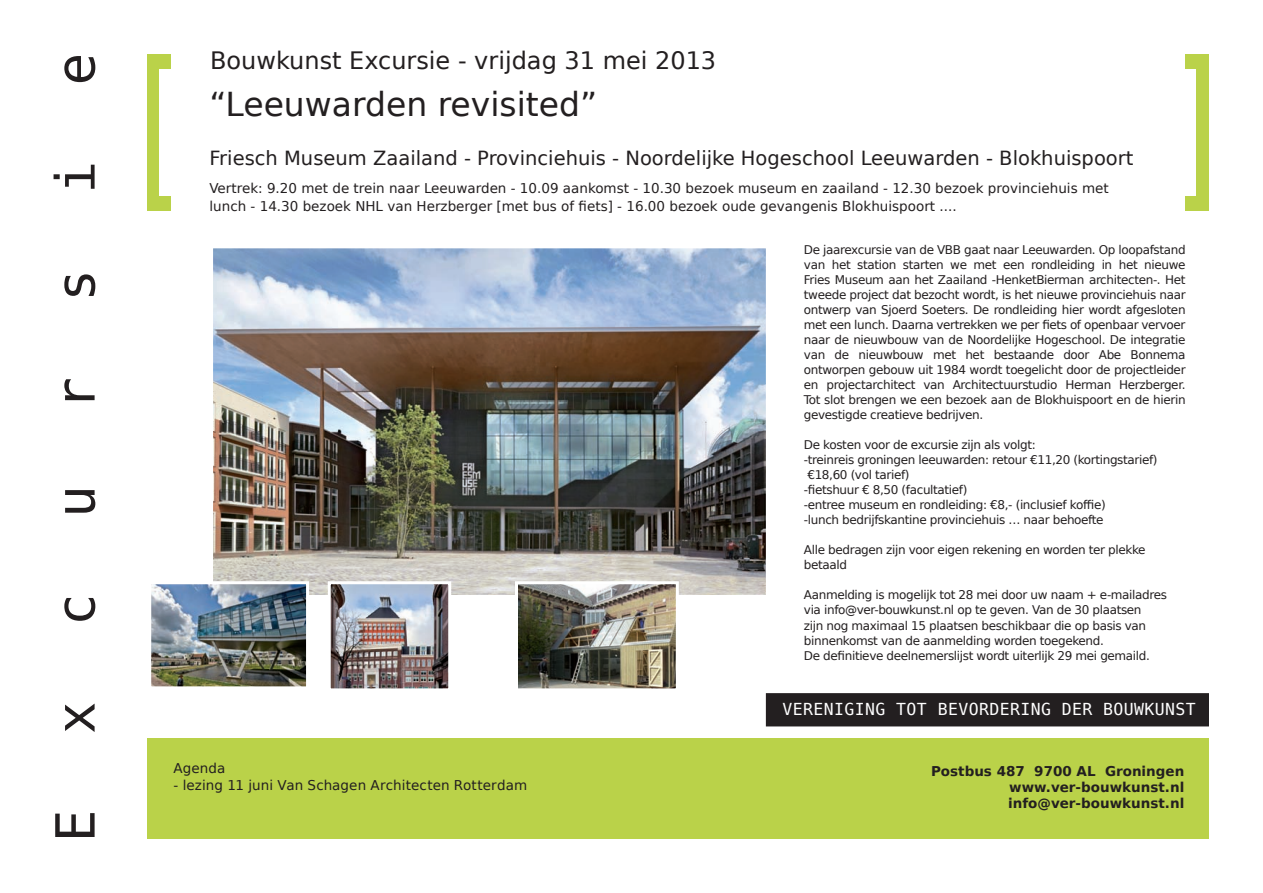
<style>
.page{position:relative;width:1263px;height:893px;background:#fff}
.page>*{position:absolute;margin:0;border:0;box-sizing:border-box;transform-origin:0 0}
.t1{font:54px "Bitstream Vera Sans Mono";color:#231f20}
.t2{font:33px "Bitstream Vera Sans";color:#231f20}
.t3{font:24px "Bitstream Vera Sans";color:#231f20}
.t4{font:19.5px "Bitstream Vera Sans";color:#231f20}
.t5{font:16.5px "Bitstream Vera Sans Mono";letter-spacing:.025em;color:#fff}
.t6{font:13.5px/18px "Bitstream Vera Sans";color:#231f20}
.t7{font:700 13.5px/16.2px "Bitstream Vera Sans";color:#231f20;text-align:justify}
.t8{font:12px/15px "Bitstream Vera Sans";letter-spacing:-.03em;color:#231f20}
</style>
<div class="page">
<div style="left:767px;top:694px;width:441px;height:32px;background:#231f20"></div>
<div style="left:766px;top:693px;width:443px;height:33px;border:2px solid #231f20"></div>
<div style="left:148px;top:738px;width:1061px;height:101px;background:#bad249"></div>
<div style="left:148px;top:54px;width:23px;height:156px;background:#bad249"></div>
<div style="left:1185px;top:54px;width:24px;height:156px;background:#bad249"></div>
<div style="left:159px;top:70px;width:38px;height:126px;background:#fff"></div>
<div style="left:1155px;top:70px;width:41px;height:126px;background:#fff"></div>
<img style="left:214px;top:249px;width:551px;height:345px">
<div style="left:210px;top:245px;width:559px;height:425px;border:3px solid #fff"></div>
<img style="left:152px;top:585px;width:153px;height:100px">
<div style="left:148px;top:581px;width:161px;height:108px;border:3px solid #fff"></div>
<img style="left:332px;top:585px;width:115px;height:102px">
<div style="left:328px;top:581px;width:123px;height:110px;border:3px solid #fff"></div>
<img style="left:519px;top:585px;width:156px;height:102px">
<div style="left:515px;top:581px;width:164px;height:110px;border:3px solid #fff"></div>
<h1 class="t1" style="left:44px;top:85px;width:34px;rotate:-90deg">e</h1>
<h3 class="t3" style="left:210px;top:47px;width:508px">Bouwkunst Excursie - vrijdag 31 mei 2013</h3>
<h2 class="t2" style="left:209px;top:85px;width:389px">“Leeuwarden revisited”</h2>
<h3 class="t4" style="left:209px;top:147px;width:925px">Friesch Museum Zaailand - Provinciehuis - Noordelijke Hogeschool Leeuwarden - Blokhuispoort</h3>
<p class="t6" style="left:209px;top:179px;width:901px">Vertrek: 9.20 met de trein naar Leeuwarden - 10.09 aankomst - 10.30 bezoek museum en zaailand - 12.30 bezoek provinciehuis met lunch - 14.30 bezoek NHL van Herzberger [met bus of fiets] - 16.00 bezoek oude gevangenis Blokhuispoort ....</p>
<p class="t8" style="left:804px;top:243px;width:383px;text-align:justify">De jaarexcursie van de VBB gaat naar Leeuwarden. Op loopafstand van het station starten we met een rondleiding in het nieuwe Fries Museum aan het Zaailand -HenketBierman architecten-. Het tweede project dat bezocht wordt, is het nieuwe provinciehuis naar ontwerp van Sjoerd Soeters. De rondleiding hier wordt afgesloten met een lunch. Daarna vertrekken we per fiets of openbaar vervoer naar de nieuwbouw van de Noordelijke Hogeschool. De integratie van de nieuwbouw met het bestaande door Abe Bonnema ontworpen gebouw uit 1984 wordt toegelicht door de projectleider en projectarchitect van Architectuurstudio Herman Herzberger.<br>Tot slot brengen we een bezoek aan de Blokhuispoort en de hierin gevestigde creatieve bedrijven.</p>
<p class="t8" style="left:804px;top:438px;width:355px">De kosten voor de excursie zijn als volgt:<br>-treinreis groningen leeuwarden: retour €11,20 (kortingstarief) €18,60 (vol tarief)<br>-fietshuur € 8,50 (facultatief)<br>-entree museum en rondleiding: €8,- (inclusief koffie)<br>-lunch bedrijfskantine provinciehuis … naar behoefte</p>
<p class="t8" style="left:804px;top:543px;width:343px">Alle bedragen zijn voor eigen rekening en worden ter plekke betaald</p>
<p class="t8" style="left:804px;top:588px;width:365px">Aanmelding is mogelijk tot 28 mei door uw naam + e-mailadres via info@ver-bouwkunst.nl op te geven. Van de 30 plaatsen<br>zijn nog maximaal 15 plaatsen beschikbaar die op basis van binnenkomst van de aanmelding worden toegekend.<br>De definitieve deelnemerslijst wordt uiterlijk 29 mei gemaild.</p>
<h1 class="t1" style="left:44px;top:193px;width:34px;rotate:-90deg">i</h1>
<h1 class="t1" style="left:44px;top:302px;width:34px;rotate:-90deg">s</h1>
<h1 class="t1" style="left:44px;top:410px;width:34px;rotate:-90deg">r</h1>
<h1 class="t1" style="left:44px;top:518px;width:34px;rotate:-90deg">u</h1>
<h1 class="t1" style="left:44px;top:626px;width:34px;rotate:-90deg">c</h1>
<h1 class="t1" style="left:44px;top:734px;width:34px;rotate:-90deg">x</h1>
<h1 class="t1" style="left:44px;top:842px;width:34px;rotate:-90deg">E</h1>
<p class="t6" style="left:173px;top:760px;width:53px">Agenda</p>
<p class="t6" style="left:173px;top:776px;width:355px">- lezing 11 juni Van Schagen Architecten Rotterdam</p>
<h3 class="t5" style="left:782px;top:699px;width:415px">VERENIGING TOT BEVORDERING DER BOUWKUNST</h3>
<p class="t7" style="left:1008px;top:763px;width:178px;text-indent:-77px">Postbus 487 9700 AL Groningen www.ver-bouwkunst.nl info@ver-bouwkunst.nl</p>
</div>
